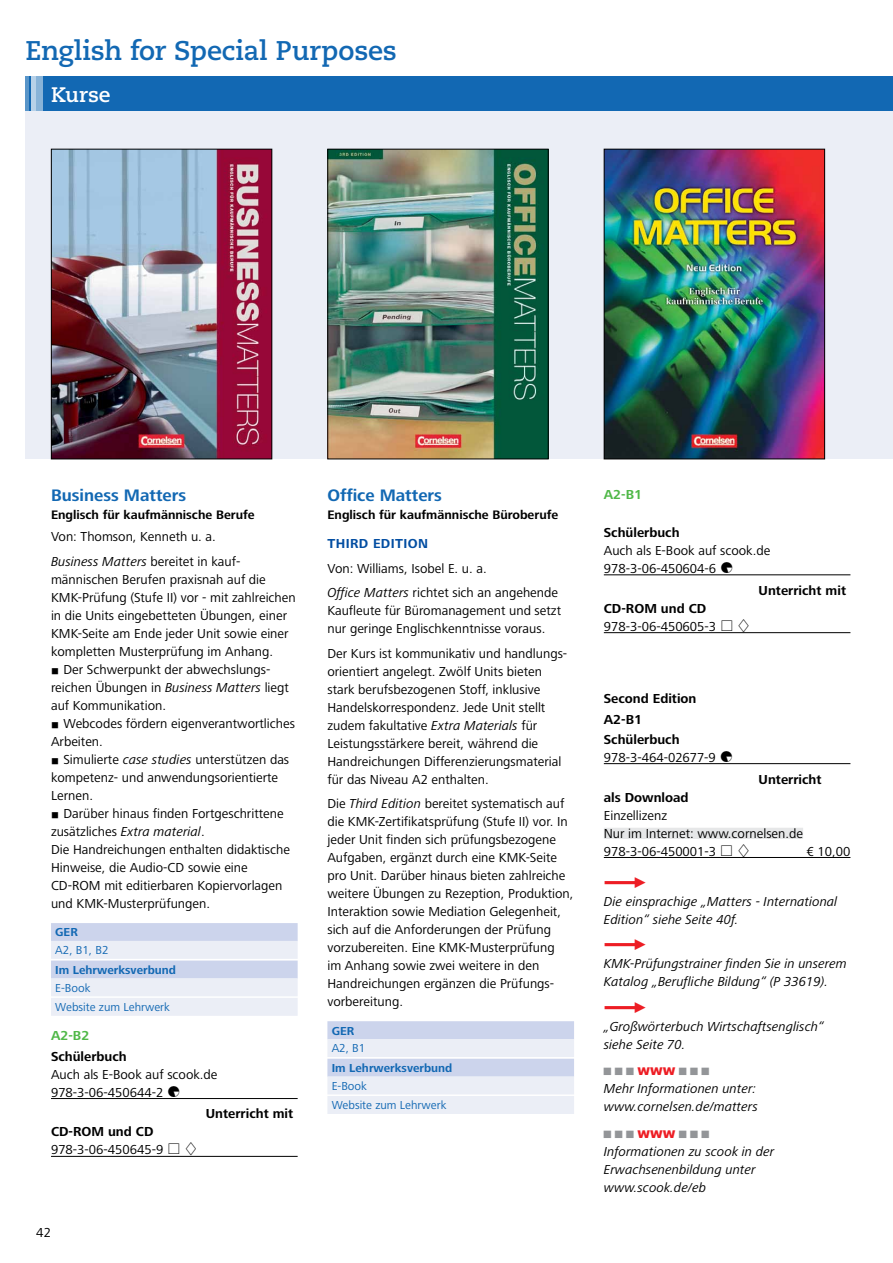
<style>
.page{position:relative;width:893px;height:1263px;background:#fff}
.page>*{position:absolute;margin:0;border:0;box-sizing:border-box;transform-origin:0 0}
.t1{font:700 27px "Caecilia LT Std";letter-spacing:-.01em;color:#1268b3}
.t2{font:700 21px "Caecilia LT Std";letter-spacing:-.01em;color:#fff}
.t3{font:700 17.25px "Frutiger Next CVLT";color:#1268b3}
.t4{font:13.5px/18px "Frutiger Next CVLT";color:#000}
.t5{font:italic 13.5px/18px "Frutiger Next CVLT";color:#000}
.t6{font:700 13.5px/20.1px "Frutiger Next CVLT";color:#000}
.t7{font:700 13.5px "Frutiger Next CVLT";color:#034ea2}
.t8{font:700 13.5px "Frutiger Next CVLT";color:#50b848}
.t9{font:700 12.75px "Frutiger Next CVLT";color:#000}
.t10{font:12px/17.7px "Frutiger Next CVLT";color:#1268b3}
.t11{font:700 12px/17.7px "Frutiger Next CVLT";color:#1268b3}
.s1{font-style:italic}
.s2{font-family:"Corn Font"}
.s3{font-weight:700}
.s4{font-weight:400}
.s5{color:#50b848}
.s6{font-weight:700;color:#034ea2}
.s7{font-family:"Corn Font";font-style:normal;color:#ed1d24}
.s8{font-family:"Corn Font";font-style:normal;color:#939598}
</style>
<div class="page">
<div style="left:26px;top:111px;width:867px;height:348px;background:#ebeef6"></div>
<div style="left:26px;top:77px;width:867px;height:34px;background:#1268b3"></div>
<hr style="left:31px;top:77px;width:4px;height:34px;background:#b7d1e8">
<div style="left:37px;top:77px;width:6px;height:34px;background:#88b3d8"></div>
<hr style="left:26px;top:77px;width:3px;height:34px;background:#fff">
<img style="left:606px;top:151px;width:217px;height:306px">
<div style="left:604px;top:149px;width:221px;height:310px;border:1px solid #000"></div>
<img style="left:329px;top:151px;width:218px;height:306px">
<div style="left:327px;top:149px;width:222px;height:310px;border:1px solid #000"></div>
<img style="left:53px;top:151px;width:217px;height:306px">
<div style="left:51px;top:149px;width:221px;height:310px;border:1px solid #000"></div>
<div style="left:51px;top:923px;width:247px;height:18px;background:#ccd4ec"></div>
<div style="left:51px;top:941px;width:247px;height:18px;background:#ebeef6"></div>
<div style="left:51px;top:960px;width:247px;height:18px;background:#ccd4ec"></div>
<div style="left:51px;top:978px;width:247px;height:18px;background:#ebeef6"></div>
<div style="left:51px;top:998px;width:247px;height:18px;background:#ebeef6"></div>
<hr style="left:51px;top:1098px;width:247px;height:1px;background:#000">
<hr style="left:51px;top:1156px;width:247px;height:1px;background:#000">
<div style="left:327px;top:1021px;width:247px;height:18px;background:#ccd4ec"></div>
<div style="left:327px;top:1039px;width:247px;height:18px;background:#ebeef6"></div>
<div style="left:327px;top:1059px;width:247px;height:18px;background:#ccd4ec"></div>
<div style="left:327px;top:1076px;width:247px;height:18px;background:#ebeef6"></div>
<div style="left:327px;top:1096px;width:247px;height:18px;background:#ebeef6"></div>
<hr style="left:604px;top:575px;width:246px;height:1px;background:#000">
<hr style="left:604px;top:632px;width:246px;height:1px;background:#000">
<hr style="left:604px;top:763px;width:246px;height:1px;background:#000">
<div style="left:604px;top:828px;width:199px;height:11px;background:#e6e7e8"></div>
<hr style="left:604px;top:857px;width:246px;height:1px;background:#000">
<p class="t1" style="left:26px;top:34px;width:373px">English for Special Purposes</p>
<p class="t2" style="left:51px;top:82px;width:61px">Kurse</p>
<p class="t3" style="left:51px;top:486px;width:137px">Business Matters</p>
<p class="t9" style="left:51px;top:508px;width:205px">Englisch für kaufmännische Berufe</p>
<p class="t4" style="left:51px;top:525px;width:190px;line-height:24.5px">Von: Thomson, Kenneth u. a.<br><span class="s1">Business Matters</span> bereitet in kauf-</p>
<p class="t4" style="left:51px;top:570px;width:246px">männischen Berufen praxisnah auf die KMK-Prüfung (Stufe II) vor - mit zahlreichen in die Units eingebetteten Übungen, einer KMK-Seite am Ende jeder Unit sowie einer kompletten Musterprüfung im Anhang.<br><span class="s2">8</span> Der Schwerpunkt der abwechslungs&shy;reichen Übungen in <span class="s1">Business Matters</span> liegt auf Kommunikation.<br><span class="s2">8</span> Webcodes fördern eigenverantwortliches Arbeiten.<br><span class="s2">8</span> Simulierte <span class="s1">case studies</span> unterstützen das kompetenz- und anwendungsorientierte Lernen.<br><span class="s2">8</span> Darüber hinaus finden Fortgeschrittene zusätzliches <span class="s1">Extra material</span>.<br>Die Handreichungen enthalten didaktische Hinweise, die Audio-CD sowie eine CD-ROM mit editierbaren Kopiervorlagen und KMK-Musterprüfungen.</p>
<p class="t10" style="left:55px;top:923px;width:55px"><span class="s3">GER<br></span>A2, B1, B2</p>
<p class="t11" style="left:55px;top:961px;width:122px">Im Lehrwerksverbund<br><span class="s4">E-Book</span></p>
<p class="t10" style="left:55px;top:998px;width:116px">Website zum Lehrwerk</p>
<p class="t6" style="left:51px;top:1026px;width:77px"><span class="s5">A2-B2<br></span>Schülerbuch</p>
<p class="t4" style="left:51px;top:1065px;width:168px">Auch als E-Book auf scook.de<br>978-3-06-450644-2 <span class="s2">Q</span></p>
<p class="t6" style="left:206px;top:1104px;width:89px">Unterricht mit</p>
<p class="t4" style="left:51px;top:1123px;width:148px"><span class="s3">CD-ROM und CD<br></span>978-3-06-450645-9 <span class="s2">2 7</span></p>
<p class="t4" style="left:36px;top:1223px;width:16px">42</p>
<p class="t3" style="left:327px;top:486px;width:116px">Office Matters</p>
<p class="t9" style="left:327px;top:508px;width:232px">Englisch für kaufmännische Büroberufe</p>
<p class="t7" style="left:327px;top:536px;width:18px">Third</p>
<p class="t4" style="left:327px;top:532px;width:232px;line-height:24.5px;text-indent:46px"><span class="s6">Edition<br></span>Von: Williams, Isobel E. u. a.<br><span class="s1">Office Matters</span> richtet sich an angehende</p>
<p class="t4" style="left:327px;top:602px;width:235px">Kaufleute für Büromanagement und setzt nur geringe Englischkenntnisse voraus.</p>
<p class="t4" style="left:327px;top:644px;width:241px">Der Kurs ist kommunikativ und handlungs&shy;orientiert angelegt. Zwölf Units bieten stark berufsbezogenen Stoff, inklusive Handelskorrespondenz. Jede Unit stellt zudem fakultative <span class="s1">Extra Materials</span> für Leistungsstärkere bereit, während die Handreichungen Differenzierungsmaterial für das Niveau A2 enthalten.</p>
<p class="t4" style="left:327px;top:794px;width:248px">Die <span class="s1">Third Edition</span> bereitet systematisch auf die KMK-Zertifikatsprüfung (Stufe II) vor. In jeder Unit finden sich prüfungsbezogene Aufgaben, ergänzt durch eine KMK-Seite pro Unit. Darüber hinaus bieten zahlreiche weitere Übungen zu Rezeption, Produktion, Interaktion sowie Mediation Gelegenheit, sich auf die Anforderungen der Prüfung vorzubereiten. Eine KMK-Musterprüfung<br>im Anhang sowie zwei weitere in den Handreichungen ergänzen die Prüfungs&shy;vorbereitung.</p>
<p class="t10" style="left:332px;top:1022px;width:35px"><span class="s3">GER<br></span>A2, B1</p>
<p class="t11" style="left:332px;top:1059px;width:122px">Im Lehrwerksverbund<br><span class="s4">E-Book</span></p>
<p class="t10" style="left:332px;top:1096px;width:116px">Website zum Lehrwerk</p>
<p class="t8" style="left:604px;top:487px;width:40px">A2-B1</p>
<p class="t4" style="left:604px;top:523px;width:168px"><span class="s3">Schülerbuch<br></span>Auch als E-Book auf scook.de<br>978-3-06-450604-6 <span class="s2">Q</span></p>
<p class="t6" style="left:759px;top:580px;width:89px">Unterricht mit</p>
<p class="t4" style="left:604px;top:599px;width:148px"><span class="s3">CD-ROM und CD<br></span>978-3-06-450605-3 <span class="s2">2 7</span></p>
<p class="t6" style="left:604px;top:689px;width:94px">Second Edition<br>A2-B1<br>Schülerbuch</p>
<p class="t4" style="left:604px;top:748px;width:129px">978-3-464-02677-9 <span class="s2">Q</span></p>
<p class="t6" style="left:759px;top:769px;width:65px">Unterricht</p>
<p class="t4" style="left:604px;top:788px;width:201px"><span class="s3">als Download<br></span>Einzellizenz<br>Nur im Internet: www.cornelsen.de<br>978-3-06-450001-3 <span class="s2">2 7</span></p>
<p class="t4" style="left:806px;top:842px;width:45px">€ 10,00</p>
<p class="t5" style="left:604px;top:874px;width:235px"><span class="s7">P<br></span>Die einsprachige „Matters - International<br>Edition“ siehe Seite 40f.</p>
<p class="t5" style="left:604px;top:937px;width:244px"><span class="s7">P<br></span>KMK-Prüfungstrainer finden Sie in unserem<br>Katalog „Berufliche Bildung“ (P 33619).</p>
<p class="t5" style="left:604px;top:999px;width:222px"><span class="s7">P<br></span>„Großwörterbuch Wirtschaftsenglisch“ siehe Seite 70.</p>
<p class="t5" style="left:604px;top:1062px;width:155px"><span class="s8">B</span><span class="s7">C</span><span class="s8">B<br></span>Mehr Informationen unter: www.cornelsen.de/matters</p>
<p class="t5" style="left:604px;top:1124px;width:172px"><span class="s8">B</span><span class="s7">C</span><span class="s8">B<br></span>Informationen zu scook in der<br>Erwachsenenbildung unter www.scook.de/eb</p>
</div>
